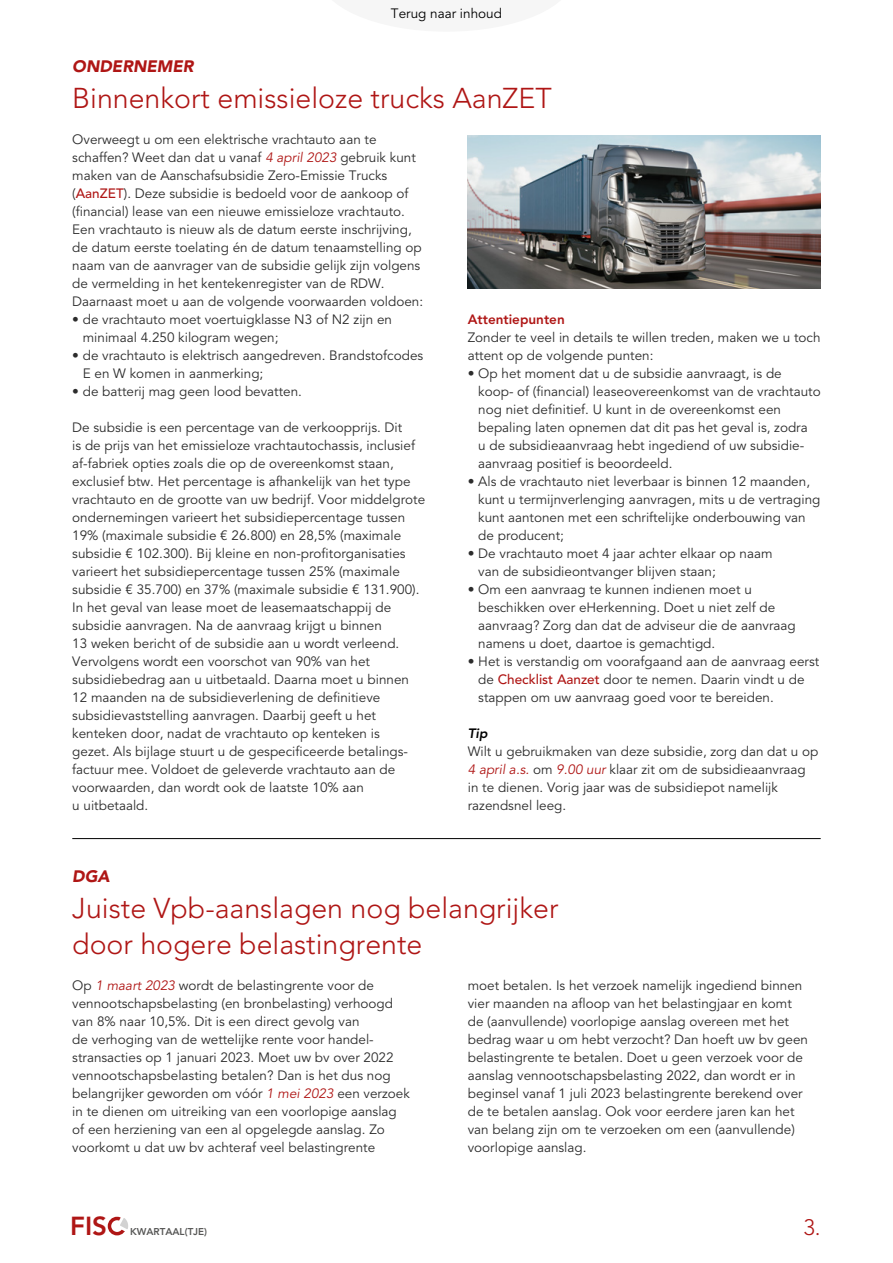
<style>
.page{position:relative;width:893px;height:1263px;background:#fff}
.page>*{position:absolute;margin:0;border:0;box-sizing:border-box;transform-origin:0 0}
.t1{font:300 28.5px/36px "Avenir LT";color:#af1615}
.t2{font:800 25.95px "Avenir LT";color:#af1615}
.t3{font:300 22.2px "Avenir LT";color:#af1615}
.t4{font:italic 900 16.5px "Avenir LT";color:#af1615}
.t5{font:13.5px/18px "Avenir LT";color:#2c2c2c}
.t6{font:13.5px "Avenir LT";color:#000}
.t7{font:800 13.5px "Avenir LT";color:#af1615}
.t8{font:italic 800 13.5px "Avenir LT";color:#000}
.t9{font:800 9.9px "Avenir LT";color:#575756}
.s1{font-style:italic;color:#af1615}
.s2{font-weight:500;color:#af1615}
</style>
<div class="page">
<div style="left:108px;top:1217px;width:18px;height:18px;border:3px solid #af1615;border-radius:50%"></div>
<svg style="left:114px;top:1216px;width:14px;height:19px"></svg>
<img style="left:468px;top:135px;width:353px;height:153px">
<hr style="left:72px;top:838px;width:749px;height:1px;background:#000">
<p class="t6" style="left:391px;top:5px;width:113px">Terug naar inhoud</p>
<p class="t4" style="left:72px;top:56px;width:123px">ONDERNEMER</p>
<h1 class="t1" style="left:72px;top:80px;width:481px">Binnenkort emissieloze trucks AanZET</h1>
<p class="t5" style="left:72px;top:131px;width:352px">Overweegt u om een elektrische vrachtauto aan te schaffen? Weet dan dat u vanaf <span class="s1">4 april 2023</span> gebruik kunt maken van de Aanschafsubsidie Zero-Emissie Trucks (<span class="s2">AanZET</span>). Deze subsidie is bedoeld voor de aankoop of (financial) lease van een nieuwe emissieloze vrachtauto.<br>Een vrachtauto is nieuw als de datum eerste inschrijving, de datum eerste toelating én de datum tenaamstelling op naam van de aanvrager van de subsidie gelijk zijn volgens de vermelding in het kentekenregister van de RDW.<br>Daarnaast moet u aan de volgende voorwaarden voldoen:</p>
<p class="t5" style="left:83px;top:311px;width:311px;text-indent:-11px">• de vrachtauto moet voertuigklasse N3 of N2 zijn en minimaal 4.250 kilogram wegen;</p>
<p class="t5" style="left:83px;top:347px;width:342px;text-indent:-11px">• de vrachtauto is elektrisch aangedreven. Brandstofcodes<br>E en W komen in aanmerking;</p>
<p class="t5" style="left:72px;top:383px;width:231px">• de batterij mag geen lood bevatten.</p>
<p class="t5" style="left:72px;top:419px;width:354px">De subsidie is een percentage van de verkoopprijs. Dit<br>is de prijs van het emissieloze vrachtautochassis, inclusief af-fabriek opties zoals die op de overeenkomst staan, exclusief btw. Het percentage is afhankelijk van het type vrachtauto en de grootte van uw bedrijf. Voor middelgrote ondernemingen varieert het subsidiepercentage tussen 19% (maximale subsidie € 26.800) en 28,5% (maximale subsidie € 102.300). Bij kleine en non-profitorganisaties varieert het subsidiepercentage tussen 25% (maximale subsidie € 35.700) en 37% (maximale subsidie € 131.900).<br>In het geval van lease moet de leasemaatschappij de subsidie aanvragen. Na de aanvraag krijgt u binnen<br>13 weken bericht of de subsidie aan u wordt verleend.<br>Vervolgens wordt een voorschot van 90% van het subsidiebedrag aan u uitbetaald. Daarna moet u binnen 12 maanden na de subsidieverlening de definitieve subsidievaststelling aanvragen. Daarbij geeft u het kenteken door, nadat de vrachtauto op kenteken is<br>gezet. Als bijlage stuurt u de gespecificeerde betalings&shy;factuur mee. Voldoet de geleverde vrachtauto aan de voorwaarden, dan wordt ook de laatste 10% aan<br>u uitbetaald.</p>
<p class="t7" style="left:468px;top:311px;width:99px">Attentiepunten</p>
<p class="t5" style="left:468px;top:329px;width:354px">Zonder te veel in details te willen treden, maken we u toch attent op de volgende punten:</p>
<p class="t5" style="left:478px;top:365px;width:344px;text-indent:-11px">• Op het moment dat u de subsidie aanvraagt, is de<br>koop- of (financial) leaseovereenkomst van de vrachtauto nog niet definitief. U kunt in de overeenkomst een bepaling laten opnemen dat dit pas het geval is, zodra<br>u de subsidieaanvraag hebt ingediend of uw subsidie&shy;aanvraag positief is beoordeeld.</p>
<p class="t5" style="left:478px;top:473px;width:344px;text-indent:-11px">• Als de vrachtauto niet leverbaar is binnen 12 maanden, kunt u termijnverlenging aanvragen, mits u de vertraging kunt aantonen met een schriftelijke onderbouwing van de producent;</p>
<p class="t5" style="left:478px;top:545px;width:296px;text-indent:-11px">• De vrachtauto moet 4 jaar achter elkaar op naam van de subsidieontvanger blijven staan;</p>
<p class="t5" style="left:478px;top:581px;width:319px;text-indent:-11px">• Om een aanvraag te kunnen indienen moet u beschikken over eHerkenning. Doet u niet zelf de aanvraag? Zorg dan dat de adviseur die de aanvraag namens u doet, daartoe is gemachtigd.</p>
<p class="t5" style="left:478px;top:653px;width:343px;text-indent:-11px">• Het is verstandig om voorafgaand aan de aanvraag eerst de <span class="s2">Checklist Aanzet</span> door te nemen. Daarin vindt u de stappen om uw aanvraag goed voor te bereiden.</p>
<p class="t8" style="left:468px;top:725px;width:21px">Tip</p>
<p class="t5" style="left:468px;top:743px;width:352px">Wilt u gebruikmaken van deze subsidie, zorg dan dat u op <span class="s1">4 april a.s.</span> om <span class="s1">9.00 uur</span> klaar zit om de subsidieaanvraag in te dienen. Vorig jaar was de subsidiepot namelijk razendsnel leeg.</p>
<p class="t4" style="left:72px;top:866px;width:39px">DGA</p>
<h1 class="t1" style="left:72px;top:890px;width:488px">Juiste Vpb-aanslagen nog belangrijker door hogere belastingrente</h1>
<p class="t5" style="left:468px;top:977px;width:342px">moet betalen. Is het verzoek namelijk ingediend binnen vier maanden na afloop van het belastingjaar en komt de (aanvullende) voorlopige aanslag overeen met het bedrag waar u om hebt verzocht? Dan hoeft uw bv geen belastingrente te betalen. Doet u geen verzoek voor de aanslag vennootschapsbelasting 2022, dan wordt er in beginsel vanaf 1 juli 2023 belastingrente berekend over de te betalen aanslag. Ook voor eerdere jaren kan het van belang zijn om te verzoeken om een (aanvullende) voorlopige aanslag.</p>
<p class="t5" style="left:72px;top:977px;width:339px">Op <span class="s1">1 maart 2023</span> wordt de belastingrente voor de vennootschapsbelasting (en bronbelasting) verhoogd van 8% naar 10,5%. Dit is een direct gevolg van<br>de verhoging van de wettelijke rente voor handel&shy;stransacties op 1 januari 2023. Moet uw bv over 2022 vennootschapsbelasting betalen? Dan is het dus nog belangrijker geworden om vóór <span class="s1">1 mei 2023</span> een verzoek in te dienen om uitreiking van een voorlopige aanslag of een herziening van een al opgelegde aanslag. Zo voorkomt u dat uw bv achteraf veel belastingrente</p>
<h2 class="t2" style="left:70px;top:1210px;width:38px">FIS</h2>
<p class="t9" style="left:130px;top:1226px;width:79px">KWARTAAL(TJE)</p>
<h3 class="t3" style="left:803px;top:1214px;width:19px">3.</h3>
</div>
